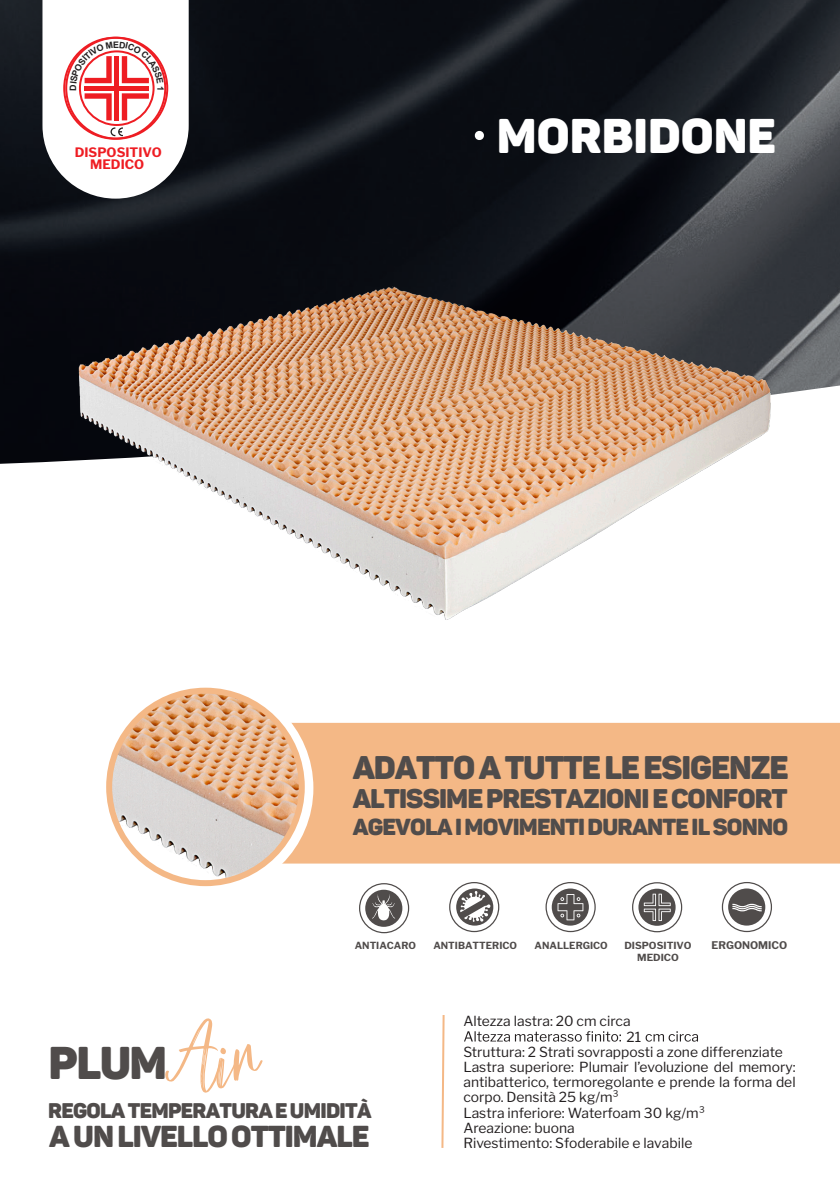
<style>
.page{position:relative;width:840px;height:1191px;background:#fff}
.page>*{position:absolute;margin:0;border:0;box-sizing:border-box;transform-origin:0 0}
.t1{font:900 48px "Panton Demo";color:#fff}
.t2{font:900 45.2px "Panton Demo";color:#504c4b}
.t3{font:900 32.4px "Panton Demo";letter-spacing:-.035em;color:#504c4b}
.t4{font:900 29.8px "Panton Demo";letter-spacing:-.035em;color:#504c4b}
.t5{font:900 26.6px "Panton Demo";letter-spacing:-.035em;color:#504c4b}
.t6{font:900 22.8px "Panton Demo";letter-spacing:-.035em;color:#504c4b}
.t7{font:900 21px "Panton Demo";letter-spacing:-.035em;color:#504c4b}
.t8{font:13.8px/15.2px "Libre Franklin";color:#231f20}
.t9{font:700 13px/11.8px "Libre Franklin";color:#ee1d23;text-align:center}
.t10{font:700 10.6px "Libre Franklin";color:#504c4b}
.t11{font:700 9.8px "Libre Franklin";color:#504c4b}
.s1{font-family:"mellonydrybrush";font-weight:400;font-size:69.2px;color:#f4b886}
</style>
<div class="page">
<img style="left:0;top:0;width:839px;height:388px">
<div style="left:283px;top:723px;width:556px;height:140px;background:#f4b886"></div>
<svg style="left:464px;top:1031px;width:233px;height:10px"></svg>
<svg style="left:441px;top:1015px;width:4px;height:133px"></svg>
<svg style="left:449px;top:882px;width:50px;height:50px"></svg>
<svg style="left:545px;top:882px;width:50px;height:50px"></svg>
<svg style="left:632px;top:882px;width:49px;height:50px"></svg>
<svg style="left:721px;top:882px;width:50px;height:50px"></svg>
<svg style="left:359px;top:883px;width:50px;height:50px"></svg>
<img style="left:0;top:106px;width:825px;height:514px">
<svg style="left:98px;top:680px;width:215px;height:215px"></svg>
<img style="left:109px;top:690px;width:192px;height:193px;border-radius:96px">
<div style="left:106px;top:687px;width:198px;height:199px;border:6px solid #f4b886;border-radius:50%"></div>
<svg style="left:42px;top:0;width:146px;height:199px"></svg>
<p class="t9" style="left:75px;top:146px;width:89px">DISPOSITIVO<br>MEDICO</p>
<h1 class="t1" style="left:496px;top:105px;width:280px">MORBIDONE</h1>
<h3 class="t3" style="left:352px;top:746px;width:437px">ADATTO A TUTTE LE ESIGENZE</h3>
<h3 class="t6" style="left:352px;top:812px;width:436px">AGEVOLA I MOVIMENTI DURANTE IL SONNO</h3>
<h3 class="t5" style="left:352px;top:781px;width:436px">ALTISSIME PRESTAZIONI E CONFORT</h3>
<p class="t11" style="left:354px;top:939px;width:63px">ANTIACARO</p>
<p class="t11" style="left:433px;top:939px;width:85px">ANTIBATTERICO</p>
<p class="t11" style="left:534px;top:939px;width:75px">ANALLERGICO</p>
<p class="t11" style="left:624px;top:939px;width:69px">DISPOSITIVO</p>
<p class="t10" style="left:711px;top:939px;width:77px">ERGONOMICO</p>
<p class="t11" style="left:636px;top:951px;width:43px">MEDICO</p>
<h2 class="t2" style="left:49px;top:1033px;width:213px">PLUM<span class="s1">Air</span></h2>
<h3 class="t7" style="left:48px;top:1096px;width:324px">REGOLA TEMPERATURA E UMIDITÀ</h3>
<h3 class="t4" style="left:49px;top:1116px;width:321px">A UN LIVELLO OTTIMALE</h3>
<p class="t8" style="left:463px;top:1013px;width:169px">Altezza lastra: 20 cm circa</p>
<p class="t8" style="left:463px;top:1044px;width:333px">Struttura: 2 Strati sovrapposti a zone differenziate Lastra superiore: Plumair l’evoluzione del memory: antibatterico, termoregolante e prende la forma del corpo. Densità 25 kg/m³<br>Lastra inferiore: Waterfoam 30 kg/m³<br>Areazione: buona<br>Rivestimento: Sfoderabile e lavabile</p>
<p class="t8" style="left:626px;top:1029px;width:16px">21</p>
</div>
